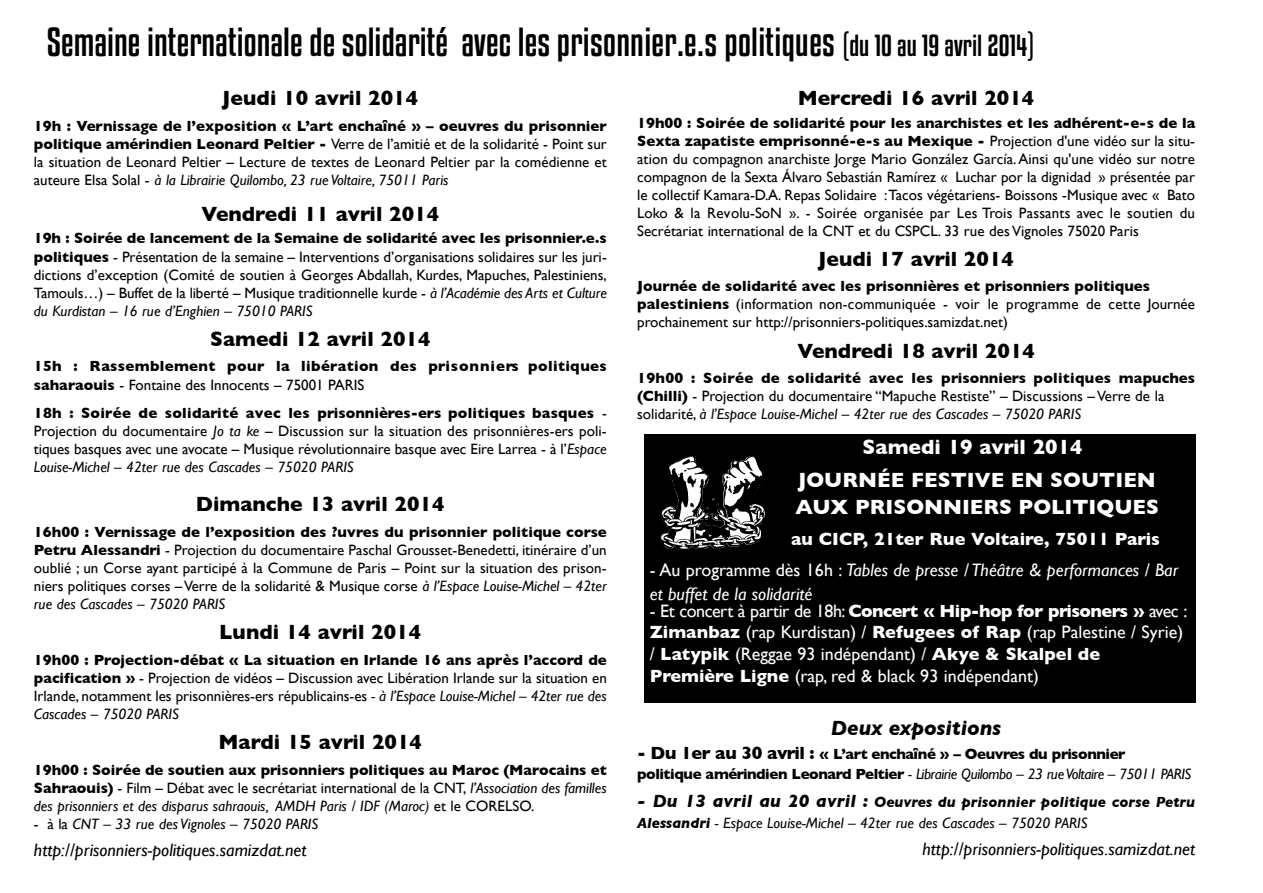
<style>
.page{position:relative;width:1263px;height:893px;background:#fff}
.page>*{position:absolute;margin:0;border:0;box-sizing:border-box;transform-origin:0 0}
.t1{font:36px "Kenyan Coffee Rg";color:#000}
.t2{font:700 21px "Gill Sans";color:#000}
.t3{font:700 21px/33px "Gill Sans";color:#fff;text-align:center}
.t4{font:italic 700 21px "Gill Sans";color:#000}
.t5{font:18px/21.8px "Gill Sans";color:#fff}
.t6{font:italic 18px "Gill Sans";color:#000}
.t7{font:italic 18px/24px "Gill Sans";color:#fff}
.t8{font:700 18px "Gill Sans";color:#fff}
.t9{font:15px/18px "Gill Sans";color:#000;text-align:justify}
.t10{font:italic 15px/18px "Gill Sans";color:#000;text-align:justify}
.t11{font:700 15px/19.5px "Gill Sans";letter-spacing:-.03em;color:#000}
.t12{font:700 15px/18.3px "Gill Sans";letter-spacing:.015em;color:#000}
.s1{font-size:27px}
.s2{font-weight:700}
.s3{font-style:italic}
.s4{font-weight:400}
.s5{font-weight:700;font-style:normal}
.s6{font-style:normal}
.s7{font-size:18px}
.s8{font-weight:400;font-style:italic}
.s9{font-weight:700;font-size:18px}
</style>
<div class="page">
<div style="left:644px;top:434px;width:552px;height:268px;background:#000"></div>
<img style="left:690px;top:456px;width:33px;height:71px">
<h1 class="t1" style="left:47px;top:21px;width:989px">Semaine internationale de solidarité avec les prisonnier.e.s politiques <span class="s1">(du 10 au 19 avril 2014)</span></h1>
<h2 class="t2" style="left:798px;top:85px;width:238px">Mercredi 16 avril 2014</h2>
<p class="t9" style="left:637px;top:113px;width:560px"><span class="s2">19h00 : Soirée de solidarité pour les anarchistes et les adhérent-e-s de la Sexta zapatiste emprisonné-e-s au Mexique -</span> Projection d'une vidéo sur la situ&shy;ation du compagnon anarchiste Jorge Mario González García.Ainsi qu'une vidéo sur notre compagnon de la Sexta Álvaro Sebastián Ramírez « Luchar por la dignidad » présentée par le collectif Kamara-D.A. Repas Solidaire :Tacos végétariens- Boissons -Musique avec « Bato Loko &amp; la Revolu-SoN ». - Soirée organisée par Les Trois Passants avec le soutien du Secrétariat international de la CNT et du CSPCL. 33 rue des Vignoles 75020 Paris</p>
<h2 class="t2" style="left:818px;top:246px;width:197px">Jeudi 17 avril 2014</h2>
<p class="t9" style="left:637px;top:277px;width:559px;text-align:left"><span class="s2">Journée de solidarité avec les prisonnières et prisonniers politiques palestiniens</span> (information non-communiquée - voir le programme de cette Journée prochainement sur http://prisonniers-politiques.samizdat.net)</p>
<h2 class="t2" style="left:797px;top:338px;width:239px">Vendredi 18 avril 2014</h2>
<p class="t9" style="left:637px;top:369px;width:559px;text-align:left"><span class="s2">19h00 : Soirée de solidarité avec les prisonniers politiques mapuches (Chilli)</span> - Projection du documentaire “Mapuche Restiste” – Discussions – Verre de la solidarité, <span class="s3">à l’Espace Louise-Michel – 42ter rue des Cascades – 75020 PARIS</span></p>
<h2 class="t2" style="left:222px;top:85px;width:198px">Jeudi 10 avril 2014</h2>
<p class="t9" style="left:34px;top:116px;width:574px"><span class="s2">19h : Vernissage de l’exposition « L’art enchaîné » – oeuvres du prisonnier politique amérindien Leonard Peltier -</span> Verre de l’amitié et de la solidarité - Point sur la situation de Leonard Peltier – Lecture de textes de Leonard Peltier par la comédienne et auteure Elsa Solal - <span class="s3">à la Librairie Quilombo, 23 rue Voltaire, 75011 Paris</span></p>
<h2 class="t2" style="left:202px;top:201px;width:239px">Vendredi 11 avril 2014</h2>
<p class="t9" style="left:34px;top:229px;width:575px"><span class="s2">19h : Soirée de lancement de la Semaine de solidarité avec les prisonnier.e.s politiques</span> - Présentation de la semaine – Interventions d’organisations solidaires sur les juri&shy;dictions d’exception (Comité de soutien à Georges Abdallah, Kurdes, Mapuches, Palestiniens, Tamouls…) – Buffet de la liberté – Musique traditionnelle kurde - <span class="s3">à l’Académie des Arts et Culture du Kurdistan – 16 rue d’Enghien – 75010 PARIS</span></p>
<h2 class="t2" style="left:210px;top:326px;width:222px">Samedi 12 avril 2014</h2>
<p class="t12" style="left:34px;top:357px;width:574px">15h : Ra s s e m blement pour la libération des pri s o n n i e rs politiques saharaouis <span class="s4">- Fontaine des Innocents – 75001 PARIS</span></p>
<p class="t9" style="left:34px;top:404px;width:575px"><span class="s2">18h : Soirée de solidarité avec les prisonnières-ers politiques basques</span> - Projection du documentaire <span class="s3">Jo ta ke</span> – Discussion sur la situation des prisonnières-ers poli&shy;tiques basques avec une avocate – Musique révolutionnaire basque avec Eire Larrea - à l’<span class="s3">Espace Louise-Michel – 42ter rue des Cascades – 75020 PARIS</span></p>
<h2 class="t2" style="left:196px;top:492px;width:250px">Dimanche 13 avril 2014</h2>
<p class="t9" style="left:34px;top:523px;width:574px"><span class="s2">16h00 : Vernissage de l’exposition des ?uvres du prisonnier politique corse Petru Alessandri</span> - Projection du documentaire Paschal Grousset-Benedetti, itinéraire d’un oublié ; un Corse ayant participé à la Commune de Paris – Point sur la situation des prison&shy;niers politiques corses – Verre de la solidarité &amp; Musique corse <span class="s3">à l’Espace Louise-Michel – 42ter rue des Cascades – 75020 PARIS</span></p>
<h2 class="t2" style="left:219px;top:620px;width:203px">Lundi 14 avril 2014</h2>
<p class="t9" style="left:34px;top:651px;width:574px"><span class="s2">19h00 : Projection-débat « La situation en Irlande 16 ans après l’accord de pacification »</span> - Projection de vidéos – Discussion avec Libération Irlande sur la situation en Irlande, notamment les prisonnières-ers républicains-es <span class="s3">- à l’Espace Louise-Michel – 42ter rue des Cascades – 75020 PARIS</span></p>
<h2 class="t2" style="left:218px;top:729px;width:205px">Mardi 15 avril 2014</h2>
<p class="t10" style="left:34px;top:761px;width:575px"><span class="s5">19h00 : Soirée de soutien aux prisonniers politiques au Maroc (Marocains et Sahraouis)</span> <span class="s6">- Film – Débat avec le secrétariat international de la CNT,</span> l’Association des familles des prisonniers et des disparus sahraouis, AMDH Paris / IDF (Maroc) <span class="s6">et le CORELSO.</span></p>
<p class="t10" style="left:34px;top:815px;width:286px"><span class="s6">- à la</span> CNT – 33 rue des Vignoles – 75020 PARIS</p>
<p class="t6" style="left:34px;top:839px;width:274px">http://prisonniers-politiques.samizdat.net</p>
<h2 class="t3" style="left:798px;top:430px;width:359px">Samedi 19 avril 2014<br>JOURNÉE FESTIVE EN SOUTIEN</h2>
<h2 class="t3" style="left:796px;top:490px;width:365px">AUX PRISONNIERS POLITIQUES</h2>
<p class="t8" style="left:791px;top:528px;width:370px">au CICP, 21ter Rue Voltaire, 75011 Paris</p>
<p class="t7" style="left:650px;top:558px;width:530px"><span class="s6">- Au programme dès 16h :</span> Tables de presse / Théâtre &amp; performances / Bar et buffet de la solidarité</p>
<p class="t5" style="left:650px;top:599px;width:539px">- Et concert à partir de 18h: <span class="s2">C o n c e rt « Hip-hop for pris o n e rs »</span> avec :<br><span class="s2">Zimanbaz</span> (rap Kurdistan) / <span class="s2">Refugees of Rap</span> (rap Palestine / Syrie) / <span class="s2">Latypik</span> (Reggae 93 indépendant) / <span class="s2">Akye &amp; Skalpel de Première Ligne</span> (rap, red &amp; black 93 indépendant)</p>
<h2 class="t4" style="left:831px;top:715px;width:172px">Deux expositions</h2>
<p class="t11" style="left:637px;top:744px;width:556px"><span class="s7">- Du 1er au 30 avril :</span> « L’art enchaîné » – Oeuvres du prisonnier politique am é rindien Leonard Pe lt ie r <span class="s8">- Libra irie Quilombo – 23 rueVo lta ire – 75011 PA R IS</span></p>
<p class="t10" style="left:637px;top:791px;width:559px;line-height:20.7px"><span class="s9">- Du 13 avril au 20 avril :</span> <span class="s2">Oeuvres du prisonnier politique corse Petru<br>Alessandri</span> - Espace Louise-Michel – 42ter rue des Cascades – 75020 PARIS</p>
<p class="t6" style="left:923px;top:838px;width:274px">http://prisonniers-politiques.samizdat.net</p>
</div>
